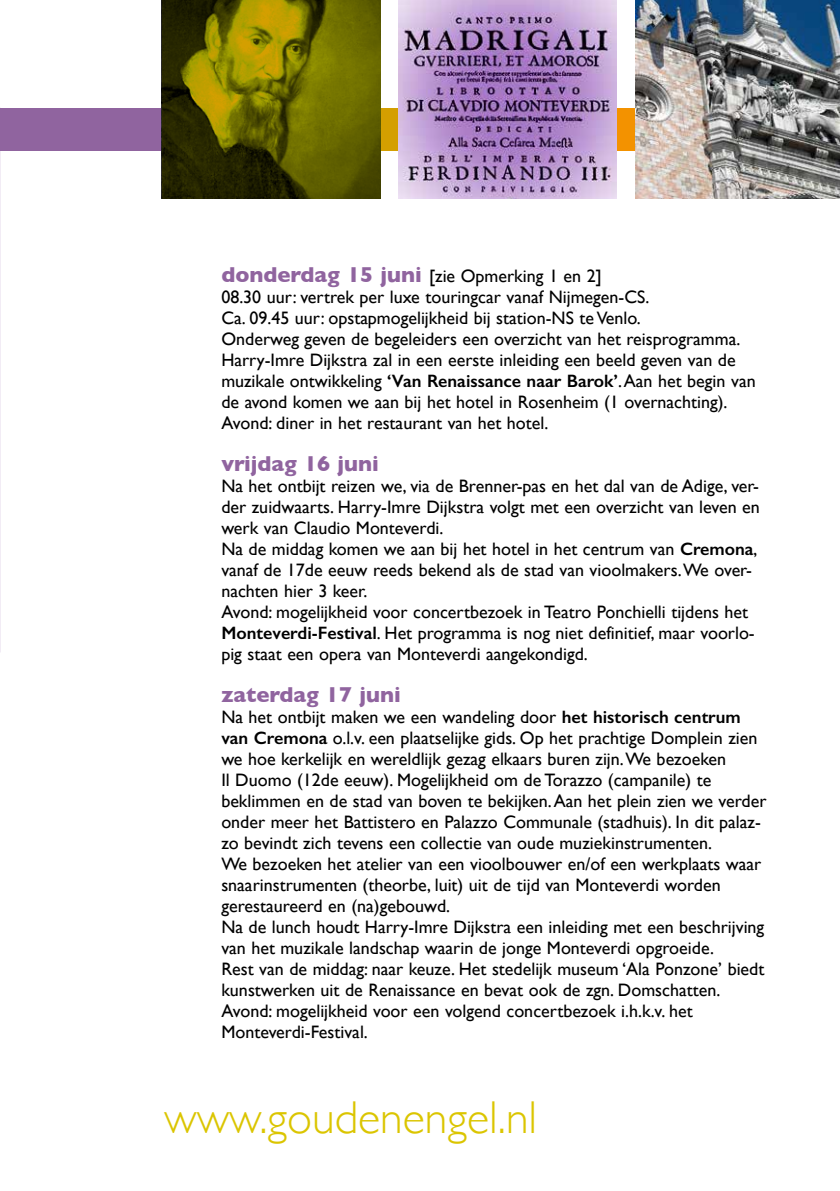
<style>
.page{position:relative;width:840px;height:1191px;background:#fff}
.page>*{position:absolute;margin:0;border:0;box-sizing:border-box;transform-origin:0 0}
.t1{font:300 46px "Gill Sans";color:#dbc500}
.t2{font:700 22px "Gill Sans";color:#90649f}
.t3{font:18px/21px "Gill Sans";color:#000}
.s1{font-weight:700;font-size:22px;color:#90649f}
.s2{font-weight:600}
</style>
<div class="page">
<div style="left:369px;top:108px;width:29px;height:42px;background:#d49f00"></div>
<div style="left:605px;top:108px;width:29px;height:42px;background:#f39200"></div>
<div style="left:0;top:108px;width:162px;height:42px;background:#90649f"></div>
<img style="left:634px;top:0;width:205px;height:198px">
<img style="left:398px;top:0;width:218px;height:198px">
<svg style="left:162px;top:0;width:218px;height:198px;background:#5f5b00"></svg>
<p class="t3" style="left:221px;top:265px;width:535px"><span class="s1">donderdag 15 juni</span> [zie Opmerking 1 en 2]<br>08.30 uur: vertrek per luxe touringcar vanaf Nijmegen-CS.<br>Ca. 09.45 uur: opstapmogelijkheid bij station-NS te Venlo.<br>Onderweg geven de begeleiders een overzicht van het reisprogramma.<br>Harry-Imre Dijkstra zal in een eerste inleiding een beeld geven van de muzikale ontwikkeling <span class="s2">‘Van Renaissance naar Barok’</span>. Aan het begin van de avond komen we aan bij het hotel in Rosenheim (1 overnachting).<br>Avond: diner in het restaurant van het hotel.</p>
<p class="t2" style="left:221px;top:446px;width:159px">vrijdag 16 juni</p>
<p class="t3" style="left:221px;top:475px;width:539px">Na het ontbijt reizen we, via de Brenner-pas en het dal van de Adige, ver&shy;der zuidwaarts. Harry-Imre Dijkstra volgt met een overzicht van leven en werk van Claudio Monteverdi.<br>Na de middag komen we aan bij het hotel in het centrum van <span class="s2">Cremona</span>, vanaf de 17de eeuw reeds bekend als de stad van vioolmakers. We over&shy;nachten hier 3 keer.<br>Avond: mogelijkheid voor concertbezoek in Teatro Ponchielli tijdens het <span class="s2">Monteverdi-Festival</span>. Het programma is nog niet definitief, maar voorlo&shy;pig staat een opera van Monteverdi aangekondigd.</p>
<p class="t2" style="left:221px;top:677px;width:181px">zaterdag 17 juni</p>
<p class="t3" style="left:221px;top:706px;width:546px">Na het ontbijt maken we een wandeling door <span class="s2">het historisch centrum van Cremona</span> o.l.v. een plaatselijke gids. Op het prachtige Domplein zien we hoe kerkelijk en wereldlijk gezag elkaars buren zijn. We bezoeken<br>Il Duomo (12de eeuw). Mogelijkheid om de Torazzo (campanile) te beklimmen en de stad van boven te bekijken. Aan het plein zien we verder onder meer het Battistero en Palazzo Communale (stadhuis). In dit palaz&shy;zo bevindt zich tevens een collectie van oude muziekinstrumenten.<br>We bezoeken het atelier van een vioolbouwer en/of een werkplaats waar snaarinstrumenten (theorbe, luit) uit de tijd van Monteverdi worden gerestaureerd en (na)gebouwd.<br>Na de lunch houdt Harry-Imre Dijkstra een inleiding met een beschrijving van het muzikale landschap waarin de jonge Monteverdi opgroeide.<br>Rest van de middag: naar keuze. Het stedelijk museum ‘Ala Ponzone’ biedt kunstwerken uit de Renaissance en bevat ook de zgn. Domschatten.<br>Avond: mogelijkheid voor een volgend concertbezoek i.h.k.v. het Monteverdi-Festival.</p>
<h1 class="t1" style="left:164px;top:1081px;width:374px">www.goudenengel.nl</h1>
</div>
